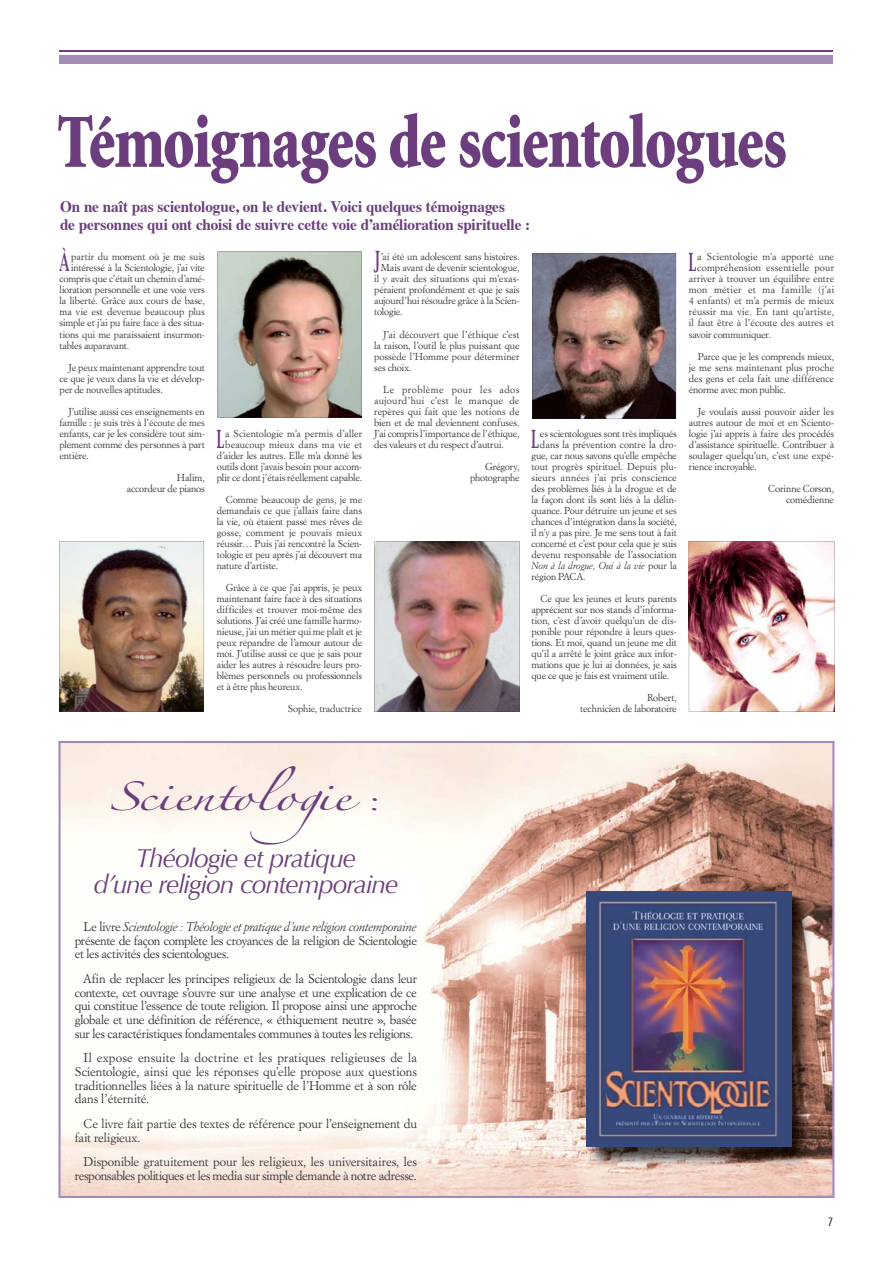
<style>
.page{position:relative;width:893px;height:1263px;background:#fff}
.page>*{position:absolute;margin:0;border:0;box-sizing:border-box;transform-origin:0 0}
.t1{font:900 76.65px "Minion Std";letter-spacing:-.02em;color:#6c3e7e;scale:.77 1}
.t2{font:italic 26.25px/26.2px "Optima";letter-spacing:-.04em;color:#6c3e7e;text-align:center}
.t3{font:italic 26.25px "Zapfino";color:#6c3e7e;scale:1.5 1}
.t4{font:600 25.2px "Lucida Bright";color:#6c3e7e;scale:.5 1}
.t5{font:700 15.9px/18px "Times";letter-spacing:-.01em;color:#6c3e7e;scale:.95 1}
.t6{font:12.6px/13.6px "Italian Garamond BT";letter-spacing:-.015em;color:#383a3b;text-align:justify}
.t7{font:12.6px "Lennox ITC";color:#383a3b}
.t8{font:9.9px/10.9px "Italian Garamond BT";letter-spacing:-.01em;color:#383a3b;text-align:justify}
.t9{font:9.9px "Italian Garamond BT";letter-spacing:.015em;color:#383a3b}
.t10{font:9.9px "Italian Garamond BT";letter-spacing:.01em;color:#383a3b}
.t11{font:9.9px "Italian Garamond BT";letter-spacing:.02em;color:#383a3b}
.t12{font:italic 9.9px "Italian Garamond BT";letter-spacing:-.01em;color:#383a3b}
.t13{font:9.9px "Italian Garamond BT";letter-spacing:.03em;color:#383a3b}
.s1{font-style:normal}
.s2{font-family:"Optima"}
.s3{font-style:italic}
</style>
<div class="page">
<svg style="left:58px;top:741px;width:776px;height:457px"></svg>
<div style="left:60px;top:56px;width:773px;height:8px;background:#a38bb8"></div>
<hr style="left:60px;top:51px;width:773px;height:1px;background:#6c3e7e">
<img style="left:587px;top:891px;width:224px;height:276px">
<img style="left:587px;top:891px;width:204px;height:256px">
<img style="left:532px;top:253px;width:144px;height:166px">
<svg style="left:218px;top:251px;width:143px;height:166px;background:#a6968a"></svg>
<img style="left:374px;top:542px;width:145px;height:170px">
<img style="left:60px;top:542px;width:144px;height:170px">
<img style="left:689px;top:542px;width:145px;height:170px">
<h1 class="t1" style="left:57px;top:108px;width:948px">Témoignages de scientologues</h1>
<h3 class="t5" style="left:60px;top:199px;width:496px">On ne naît pas scientologue, on le devient. Voici quelques témoignages<br>de personnes qui ont choisi de suivre cette voie d’amélioration spirituelle :</h3>
<h3 class="t4" style="left:60px;top:247px;width:22px">À</h3>
<p class="t8" style="left:71px;top:252px;width:135px">partir du moment où je me suis</p>
<p class="t8" style="left:71px;top:263px;width:135px">intéressé à la Scientologie, j’ai vite</p>
<p class="t8" style="left:60px;top:274px;width:147px">compris que c’était un chemin d’amé-</p>
<p class="t8" style="left:60px;top:285px;width:147px">lioration personnelle et une voie vers</p>
<p class="t8" style="left:60px;top:296px;width:147px">la liberté. Grâce aux cours de base,</p>
<p class="t8" style="left:60px;top:307px;width:147px">ma vie est devenue beaucoup plus</p>
<p class="t8" style="left:60px;top:318px;width:147px">simple et j’ai pu faire face à des situa-</p>
<p class="t8" style="left:60px;top:329px;width:147px">tions qui me paraissaient insurmon-</p>
<p class="t8" style="left:60px;top:341px;width:71px">tables auparavant.</p>
<p class="t8" style="left:60px;top:363px;width:147px;text-indent:9px">Je peux maintenant apprendre tout ce que je veux dans la vie et dévelop&shy;per de nouvelles aptitudes.</p>
<p class="t8" style="left:60px;top:407px;width:147px;text-indent:9px">J’utilise aussi ces enseignements en famille : je suis très à l’écoute de mes enfants, car je les considère tout sim&shy;plement comme des personnes à part entière.</p>
<p class="t8" style="left:127px;top:473px;width:80px;text-align:right">Halim,<br>accordeur de pianos</p>
<p class="t8" style="left:217px;top:429px;width:147px;text-align:right">a Scientologie m’a permis d’aller beaucoup mieux dans ma vie et d’aider les autres. Elle m’a donné les outils dont j’avais besoin pour accom&shy;plir ce dont j’étais réellement capable.</p>
<p class="t8" style="left:217px;top:495px;width:147px;text-indent:9px">Comme beaucoup de gens, je me demandais ce que j’allais faire dans la vie, où étaient passé mes rêves de gosse, comment je pouvais mieux réussir… Puis j’ai rencontré la Scien&shy;tologie et peu après j’ai découvert ma nature d’artiste.</p>
<p class="t8" style="left:217px;top:583px;width:147px;text-indent:9px">Grâce à ce que j’ai appris, je peux maintenant faire face à des situations difficiles et trouver moi-même des solutions. J’ai créé une famille harmo&shy;nieuse, j’ai un métier qui me plaît et je peux répandre de l’amour autour de moi. J’utilise aussi ce que je sais pour aider les autres à résoudre leurs pro&shy;blèmes personnels ou professionnels et à être plus heureux.</p>
<p class="t8" style="left:288px;top:704px;width:76px">Sophie, traductrice</p>
<h3 class="t4" style="left:217px;top:423px;width:16px">L</h3>
<h3 class="t4" style="left:374px;top:245px;width:13px">J</h3>
<p class="t8" style="left:381px;top:252px;width:140px">’ai été un adolescent sans histoires.</p>
<p class="t8" style="left:381px;top:263px;width:140px">Mais avant de devenir scientologue,</p>
<p class="t8" style="left:374px;top:274px;width:147px">il y avait des situations qui m’exas-</p>
<p class="t8" style="left:374px;top:285px;width:147px">péraient profondément et que je sais</p>
<p class="t8" style="left:374px;top:296px;width:147px">aujourd’hui résoudre grâce à la Scien-</p>
<p class="t8" style="left:374px;top:307px;width:30px">tologie.</p>
<p class="t8" style="left:374px;top:329px;width:147px;text-indent:9px">J’ai découvert que l’éthique c’est la raison, l’outil le plus puissant que possède l’Homme pour déterminer ses choix.</p>
<p class="t8" style="left:374px;top:385px;width:147px;text-indent:9px">Le problème pour les ados aujourd’hui c’est le manque de repères qui fait que les notions de bien et de mal deviennent confuses.<br>J’ai compris l’importance de l’éthique, des valeurs et du respect d’autrui.</p>
<p class="t8" style="left:470px;top:462px;width:51px;text-align:right">Grégory, photographe</p>
<h3 class="t4" style="left:531px;top:423px;width:16px">L</h3>
<p class="t8" style="left:540px;top:429px;width:138px">es scientologues sont très impliqués</p>
<p class="t8" style="left:540px;top:440px;width:138px">dans la prévention contre la dro-</p>
<p class="t8" style="left:531px;top:451px;width:147px">gue, car nous savons qu’elle empêche</p>
<p class="t8" style="left:531px;top:462px;width:147px">tout progrès spirituel. Depuis plu-</p>
<p class="t11" style="left:531px;top:473px;width:147px">sieurs années j’ai pris conscience</p>
<p class="t8" style="left:531px;top:484px;width:147px">des problèmes liés à la drogue et de</p>
<p class="t8" style="left:531px;top:495px;width:147px">la façon dont ils sont liés à la délin-</p>
<p class="t8" style="left:531px;top:506px;width:147px">quance. Pour détruire un jeune et ses</p>
<p class="t8" style="left:531px;top:517px;width:147px">chances d’intégration dans la société,</p>
<p class="t8" style="left:531px;top:528px;width:147px">il n’y a pas pire. Je me sens tout à fait</p>
<p class="t8" style="left:531px;top:539px;width:147px">concerné et c’est pour cela que je suis</p>
<p class="t8" style="left:531px;top:550px;width:147px">devenu responsable de l’association</p>
<p class="t12" style="left:531px;top:561px;width:147px">Non à la drogue, Oui à la vie <span class="s1">pour la</span></p>
<p class="t8" style="left:531px;top:572px;width:56px">région PACA.</p>
<p class="t8" style="left:531px;top:594px;width:147px;text-indent:9px">Ce que les jeunes et leurs parents apprécient sur nos stands d’informa&shy;tion, c’est d’avoir quelqu’un de dis&shy;ponible pour répondre à leurs ques&shy;tions. Et moi, quand un jeune me dit qu’il a arrêté le joint grâce aux infor&shy;mations que je lui ai données, je sais que ce que je fais est vraiment utile.</p>
<p class="t8" style="left:580px;top:693px;width:98px;text-align:right">Robert,<br>technicien de laboratoire</p>
<h3 class="t4" style="left:689px;top:247px;width:16px">L</h3>
<p class="t10" style="left:697px;top:253px;width:138px">a Scientologie m’a apporté une</p>
<p class="t9" style="left:697px;top:264px;width:138px">compréhension essentielle pour</p>
<p class="t8" style="left:689px;top:274px;width:147px">arriver à trouver un équilibre entre</p>
<p class="t13" style="left:689px;top:286px;width:147px">mon métier et ma famille (j’ai</p>
<p class="t10" style="left:689px;top:297px;width:147px">4 enfants) et m’a permis de mieux</p>
<p class="t9" style="left:689px;top:308px;width:147px">réussir ma vie. En tant qu’artiste,</p>
<p class="t8" style="left:689px;top:318px;width:147px">il faut être à l’écoute des autres et</p>
<p class="t8" style="left:689px;top:329px;width:84px">savoir communiquer.</p>
<p class="t8" style="left:689px;top:352px;width:147px;text-indent:9px">Parce que je les comprends mieux, je me sens maintenant plus proche des gens et cela fait une différence énorme avec mon public.</p>
<p class="t8" style="left:689px;top:407px;width:147px;text-indent:9px">Je voulais aussi pouvoir aider les autres autour de moi et en Sciento&shy;logie j’ai appris à faire des procédés d’assistance spirituelle. Contribuer à soulager quelqu’un, c’est une expé&shy;rience incroyable.</p>
<p class="t8" style="left:768px;top:484px;width:67px;text-align:right">Corinne Corson, comédienne</p>
<h2 class="t3" style="left:110px;top:786px;width:192px">Scientologie<span class="s2">:</span></h2>
<h2 class="t2" style="left:94px;top:845px;width:306px">Théologie et pratique<br>d’une religion contemporaine</h2>
<p class="t6" style="left:75px;top:921px;width:344px;text-indent:9px">Le livre <span class="s3">Scientologie : Théologie et pratique d’une religion contemporaine </span>présente de façon complète les croyances de la religion de Scientologie et les activités des scientologues.</p>
<p class="t6" style="left:75px;top:973px;width:344px;text-indent:9px">Afin de replacer les principes religieux de la Scientologie dans leur contexte, cet ouvrage s’ouvre sur une analyse et une explication de ce qui constitue l’essence de toute religion. Il propose ainsi une approche globale et une définition de référence, « éthiquement neutre », basée sur les caractéristiques fondamentales communes à toutes les religions.</p>
<p class="t6" style="left:75px;top:1052px;width:344px;text-indent:9px">Il expose ensuite la doctrine et les pratiques religieuses de la Scientologie, ainsi que les réponses qu’elle propose aux questions traditionnelles liées à la nature spirituelle de l’Homme et à son rôle dans l’éternité.</p>
<p class="t6" style="left:75px;top:1118px;width:344px;text-indent:9px">Ce livre fait partie des textes de référence pour l’enseignement du fait religieux.</p>
<p class="t6" style="left:75px;top:1156px;width:344px;text-align:right">Disponible gratuitement pour les religieux, les universitaires, les responsables politiques et les media sur simple demande à notre adresse.</p>
<p class="t7" style="left:828px;top:1218px;width:6px">7</p>
</div>
